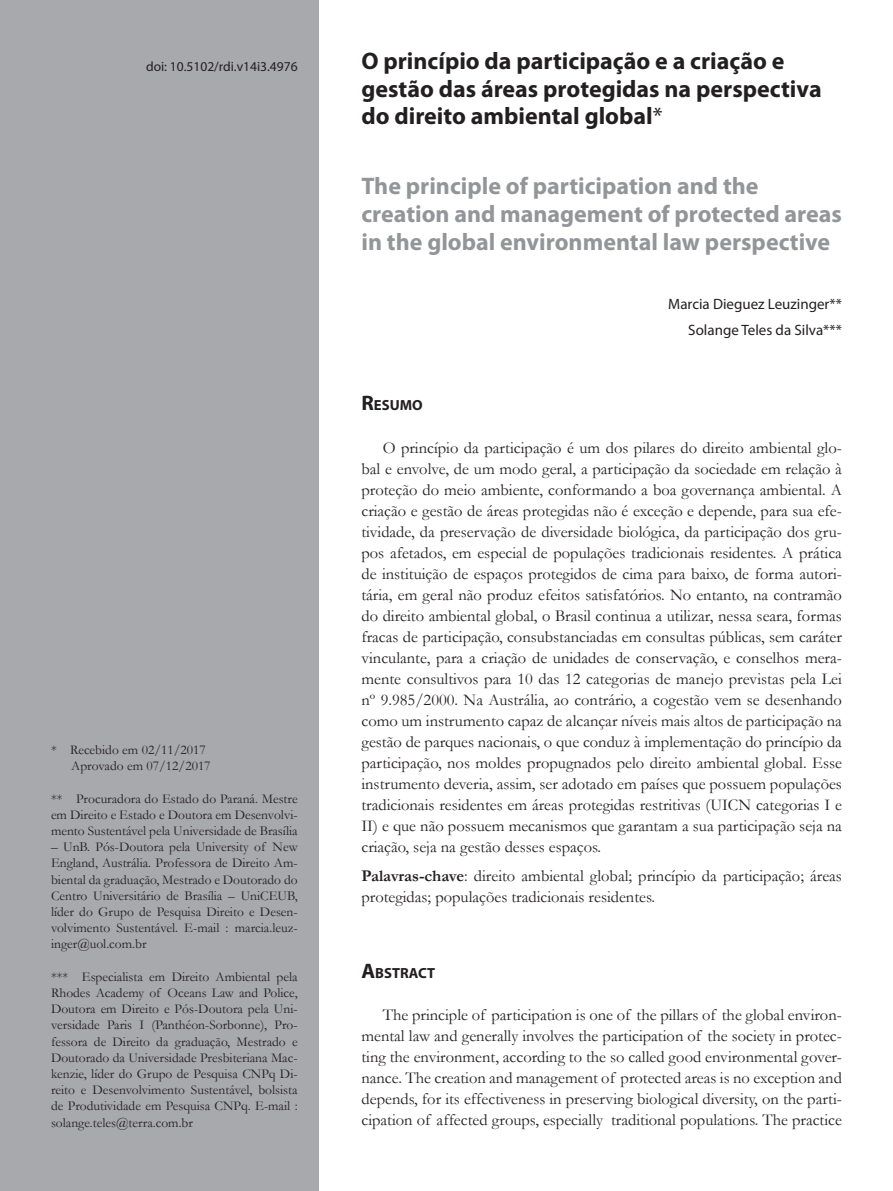
<style>
.page{position:relative;width:893px;height:1191px;background:#fff}
.page>*{position:absolute;margin:0;border:0;box-sizing:border-box;transform-origin:0 0}
.Tit2{font:700 24px/27.6px "Myriad Pro";color:#939598}
.Tit{font:700 24px/27.6px "Myriad Pro";color:#231f20}
.texto{font:16.5px/21px "Garamond";color:#231f20;text-align:justify}
.text_sem_recuo{font:16.5px/21px "Garamond";color:#231f20}
.Myriad_10{font:15px "Myriad Pro";color:#231f20}
.Subt_resumo{font:700 14.7px "Myriad Pro";color:#231f20}
.rodape{font:13.5px/16.2px "Garamond";color:#231f20;text-align:justify}
.Doi{font:13.5px "Myriad Pro";color:#231f20}
.s1{font-weight:400}
.s2{font-size:21px}
.s3{font-weight:700}
</style>
<div class="page">
<div style="left:0;top:0;width:319px;height:1191px;background:#a8a9ad"></div>
<p class="Doi" style="left:146px;top:58px;width:153px">doi: 10.5102/rdi.v14i3.4976</p>
<p class="Tit" style="left:361px;top:46px;width:462px">O princípio da participação e a criação e gestão das áreas protegidas na perspectiva do direito ambiental global<span class="s1">*</span></p>
<p class="Tit2" style="left:361px;top:172px;width:482px">The principle of participation and the creation and management of protected areas in the global environmental law perspective</p>
<p class="rodape" style="left:51px;top:741px;width:156px">* Recebido em 02/11/2017</p>
<p class="rodape" style="left:71px;top:757px;width:141px">Aprovado em 07/12/2017</p>
<p class="rodape" style="left:51px;top:790px;width:248px">** Procuradora do Estado do Paraná. Mestre em Direito e Estado e Doutora em Desenvolvi&shy;mento Sustentável pela Universidade de Brasília</p>
<p class="rodape" style="left:51px;top:838px;width:248px">– UnB. Pós-Doutora pela University of New England, Austrália. Professora de Direito Am&shy;biental da graduação, Mestrado e Doutorado do Centro Universitário de Brasília – UniCEUB, líder do Grupo de Pesquisa Direito e Desen&shy;volvimento Sustentável. E-mail : marcia.leuz&shy;inger@uol.com.br</p>
<p class="rodape" style="left:51px;top:968px;width:248px">*** Especialista em Direito Ambiental pela Rhodes Academy of Oceans Law and Police, Doutora em Direito e Pós-Doutora pela Uni&shy;versidade Paris I (Panthéon-Sorbonne), Pro&shy;fessora de Direito da graduação, Mestrado e Doutorado da Universidade Presbiteriana Mac&shy;kenzie, líder do Grupo de Pesquisa CNPq Di&shy;reito e Desenvolvimento Sustentável, bolsista de Produtividade em Pesquisa CNPq. E-mail : solange.teles@terra.com.br</p>
<p class="Myriad_10" style="left:668px;top:295px;width:175px">Marcia Dieguez Leuzinger**</p>
<p class="Myriad_10" style="left:688px;top:321px;width:155px">Solange Teles da Silva***</p>
<p class="Subt_resumo" style="left:361px;top:396px;width:63px"><span class="s2">R</span>ESUMO</p>
<p class="texto" style="left:361px;top:436px;width:482px;text-indent:21px">O princípio da participação é um dos pilares do direito ambiental glo&shy;bal e envolve, de um modo geral, a participação da sociedade em relação à proteção do meio ambiente, conformando a boa governança ambiental. A criação e gestão de áreas protegidas não é exceção e depende, para sua efe&shy;tividade, da preservação de diversidade biológica, da participação dos gru&shy;pos afetados, em especial de populações tradicionais residentes. A prática de instituição de espaços protegidos de cima para baixo, de forma autori&shy;tária, em geral não produz efeitos satisfatórios. No entanto, na contramão do direito ambiental global, o Brasil continua a utilizar, nessa seara, formas fracas de participação, consubstanciadas em consultas públicas, sem caráter vinculante, para a criação de unidades de conservação, e conselhos mera&shy;mente consultivos para 10 das 12 categorias de manejo previstas pela Lei nº 9.985/2000. Na Austrália, ao contrário, a cogestão vem se desenhando como um instrumento capaz de alcançar níveis mais altos de participação na gestão de parques nacionais, o que conduz à implementação do princípio da participação, nos moldes propugnados pelo direito ambiental global. Esse instrumento deveria, assim, ser adotado em países que possuem populações tradicionais residentes em áreas protegidas restritivas (UICN categorias I e II) e que não possuem mecanismos que garantam a sua participação seja na criação, seja na gestão desses espaços.</p>
<p class="text_sem_recuo" style="left:361px;top:865px;width:482px"><span class="s3">Palavras-chave</span>: direito ambiental global; princípio da participação; áreas protegidas; populações tradicionais residentes.</p>
<p class="Subt_resumo" style="left:361px;top:963px;width:75px"><span class="s2">A</span>BSTRACT</p>
<p class="texto" style="left:361px;top:1003px;width:482px;text-indent:21px">The principle of participation is one of the pillars of the global environ&shy;mental law and generally involves the participation of the society in protec&shy;ting the environment, according to the so called good environmental gover&shy;nance. The creation and management of protected areas is no exception and depends, for its effectiveness in preserving biological diversity, on the parti&shy;cipation of affected groups, especially traditional populations. The practice</p>
</div>
